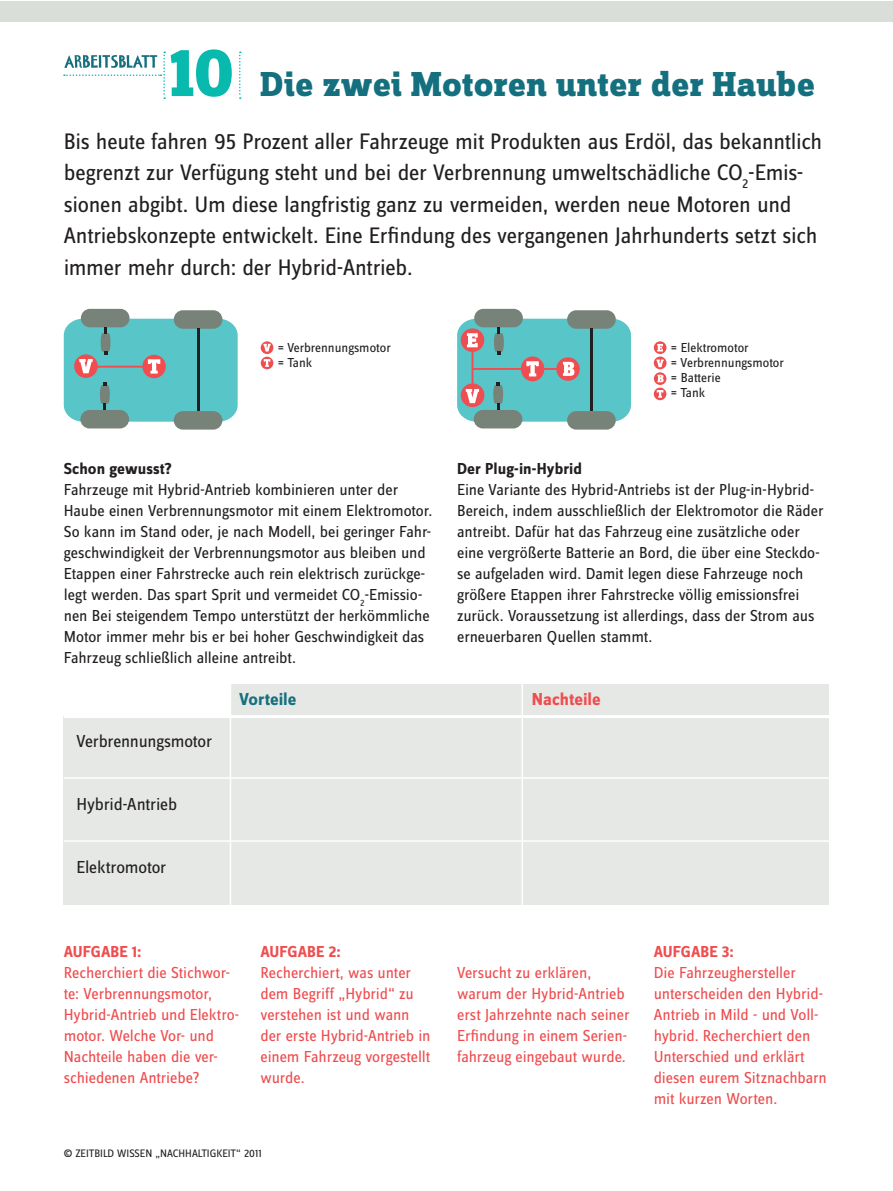
<style>
.page{position:relative;width:893px;height:1191px;background:#fff}
.page>*{position:absolute;margin:0;border:0;box-sizing:border-box;transform-origin:0 0}
.t1{font:800 72px "Zine Slab Dis";color:#08b9ae}
.t2{font:800 36px "Zine Slab Dis";letter-spacing:.01em;color:#14707e}
.t3{font:23.25px/31.5px "Zine Sans Dis";letter-spacing:-.01em;color:#231f20}
.t4{font:18px "Zine Sans Dis";letter-spacing:-.01em;color:#231f20}
.t5{font:700 18px "Zine Sans Dis";color:#ef4d4f}
.t6{font:700 18px "Zine Sans Dis";color:#14707e}
.t7{font:16.5px/21px "Zine Sans Dis";letter-spacing:-.005em;color:#231f20}
.t8{font:16.5px/21px "Zine Sans Dis";letter-spacing:-.005em;color:#ef4d4f}
.t9{font:700 16.5px "Zine Sans Dis";letter-spacing:.005em;color:#231f20}
.t10{font:700 16.5px "Zine Sans Dis";letter-spacing:.005em;color:#ef4d4f}
.t11{font:13.5px/15px "Zine Sans Dis";color:#231f20}
.t12{font:11.25px "Zine Sans Dis";letter-spacing:.005em;color:#231f20}
</style>
<div class="page">
<div style="left:64px;top:684px;width:765px;height:220px;background:#e5e8e4"></div>
<div style="left:0;top:1px;width:892px;height:20px;background:#d9ded9"></div>
<div style="left:474px;top:309px;width:49px;height:18px;background:#778279;border-radius:9px"></div>
<div style="left:567px;top:310px;width:49px;height:19px;background:#778279;border-radius:9px"></div>
<div style="left:474px;top:410px;width:48px;height:18px;background:#778279;border-radius:9px"></div>
<div style="left:567px;top:411px;width:49px;height:18px;background:#778279;border-radius:9px"></div>
<svg style="left:654px;top:341px;width:12px;height:13px"></svg>
<svg style="left:657px;top:344px;width:6px;height:7px"></svg>
<svg style="left:654px;top:372px;width:12px;height:13px"></svg>
<svg style="left:657px;top:375px;width:7px;height:7px"></svg>
<svg style="left:654px;top:356px;width:12px;height:13px"></svg>
<svg style="left:656px;top:359px;width:8px;height:8px"></svg>
<div style="left:261px;top:357px;width:12px;height:12px;background:#ef4d4f;border-radius:50%"></div>
<svg style="left:264px;top:359px;width:6px;height:8px"></svg>
<svg style="left:654px;top:387px;width:12px;height:13px"></svg>
<svg style="left:657px;top:390px;width:6px;height:8px"></svg>
<svg style="left:261px;top:341px;width:12px;height:13px"></svg>
<svg style="left:263px;top:344px;width:8px;height:7px"></svg>
<div style="left:81px;top:309px;width:49px;height:18px;background:#778279;border-radius:9px"></div>
<div style="left:174px;top:310px;width:48px;height:19px;background:#778279;border-radius:9px"></div>
<div style="left:80px;top:410px;width:49px;height:18px;background:#778279;border-radius:9px"></div>
<div style="left:174px;top:411px;width:48px;height:18px;background:#778279;border-radius:9px"></div>
<svg style="left:457px;top:319px;width:174px;height:103px;background:#6eb3b4"></svg>
<svg style="left:64px;top:319px;width:174px;height:103px;background:#65b7b8"></svg>
<hr style="left:64px;top:715px;width:786px;height:3px;background:#fff">
<hr style="left:64px;top:777px;width:786px;height:1px;background:#fff">
<hr style="left:64px;top:840px;width:786px;height:1px;background:#fff">
<hr style="left:230px;top:684px;width:1px;height:225px;background:#fff">
<hr style="left:521px;top:684px;width:2px;height:231px;background:#fff">
<div style="left:64px;top:678px;width:167px;height:38px;background:#fff"></div>
<svg style="left:64px;top:52px;width:101px;height:47px"></svg>
<svg style="left:239px;top:52px;width:2px;height:47px"></svg>
<h1 class="t1" style="left:170px;top:34px;width:66px">10</h1>
<h2 class="t2" style="left:260px;top:65px;width:556px">Die zwei Motoren unter der Haube</h2>
<p class="t3" style="left:64px;top:126px;width:760px">Bis heute fahren 95 Prozent aller Fahrzeuge mit Produkten aus Erdöl, das bekanntlich begrenzt zur Verfügung steht und bei der Verbrennung umweltschädliche CO<sub>2</sub>-Emis&shy;sionen abgibt. Um diese langfristig ganz zu vermeiden, werden neue Motoren und Antriebskonzepte entwickelt. Eine Erfindung des vergangenen Jahrhunderts setzt sich immer mehr durch: der Hybrid-Antrieb.</p>
<p class="t11" style="left:278px;top:341px;width:115px">= Verbrennungsmotor = Tank</p>
<p class="t9" style="left:64px;top:460px;width:110px">Schon gewusst?</p>
<p class="t7" style="left:64px;top:480px;width:370px">Fahrzeuge mit Hybrid-Antrieb kombinieren unter der Haube einen Verbrennungsmotor mit einem Elektromotor.<br>So kann im Stand oder, je nach Modell, bei geringer Fahr&shy;geschwindigkeit der Verbrennungsmotor aus bleiben und Etappen einer Fahrstrecke auch rein elektrisch zurückge&shy;legt werden. Das spart Sprit und vermeidet CO<sub>2</sub>-Emissio&shy;nen Bei steigendem Tempo unterstützt der herkömmliche Motor immer mehr bis er bei hoher Geschwindigkeit das Fahrzeug schließlich alleine antreibt.</p>
<p class="t11" style="left:671px;top:341px;width:115px">= Elektromotor<br>= Verbrennungsmotor = Batterie<br>= Tank</p>
<p class="t9" style="left:457px;top:460px;width:126px">Der Plug-in-Hybrid</p>
<p class="t7" style="left:457px;top:480px;width:368px">Eine Variante des Hybrid-Antriebs ist der Plug-in-Hybrid-Bereich, indem ausschließlich der Elektromotor die Räder antreibt. Dafür hat das Fahrzeug eine zusätzliche oder eine vergrößerte Batterie an Bord, die über eine Steckdo&shy;se aufgeladen wird. Damit legen diese Fahrzeuge noch größere Etappen ihrer Fahrstrecke völlig emissionsfrei zurück. Voraussetzung ist allerdings, dass der Strom aus erneuerbaren Quellen stammt.</p>
<p class="t4" style="left:77px;top:733px;width:137px">Verbrennungsmotor</p>
<p class="t4" style="left:77px;top:796px;width:102px">Hybrid-Antrieb</p>
<p class="t4" style="left:77px;top:859px;width:91px">Elektromotor</p>
<p class="t6" style="left:239px;top:690px;width:59px">Vorteile</p>
<p class="t5" style="left:532px;top:690px;width:71px">Nachteile</p>
<p class="t10" style="left:64px;top:943px;width:79px">AUFGABE 1:</p>
<p class="t8" style="left:64px;top:963px;width:177px">Recherchiert die Stichwor&shy;te: Verbrennungsmotor,<br>Hybrid-Antrieb und Elektro&shy;motor. Welche Vor- und<br>Nachteile haben die ver&shy;schiedenen Antriebe?</p>
<p class="t10" style="left:260px;top:943px;width:82px">AUFGABE 2:</p>
<p class="t8" style="left:260px;top:963px;width:172px">Recherchiert, was unter dem Begriff „Hybrid“ zu verstehen ist und wann der erste Hybrid-Antrieb in einem Fahrzeug vorgestellt wurde.</p>
<p class="t8" style="left:457px;top:963px;width:174px">Versucht zu erklären, warum der Hybrid-Antrieb erst Jahrzehnte nach seiner<br>Erfindung in einem Serien&shy;fahrzeug eingebaut wurde.</p>
<p class="t12" style="left:64px;top:1147px;width:200px">© ZEITBILD WISSEN „NACHHALTIGKEIT“ 2011</p>
<p class="t10" style="left:654px;top:943px;width:82px">AUFGABE 3:</p>
<p class="t8" style="left:654px;top:963px;width:175px">Die Fahrzeughersteller unterscheiden den Hybrid-<br>Antrieb in Mild - und Voll&shy;hybrid. Recherchiert den<br>Unterschied und erklärt diesen eurem Sitznachbarn mit kurzen Worten.</p>
</div>
